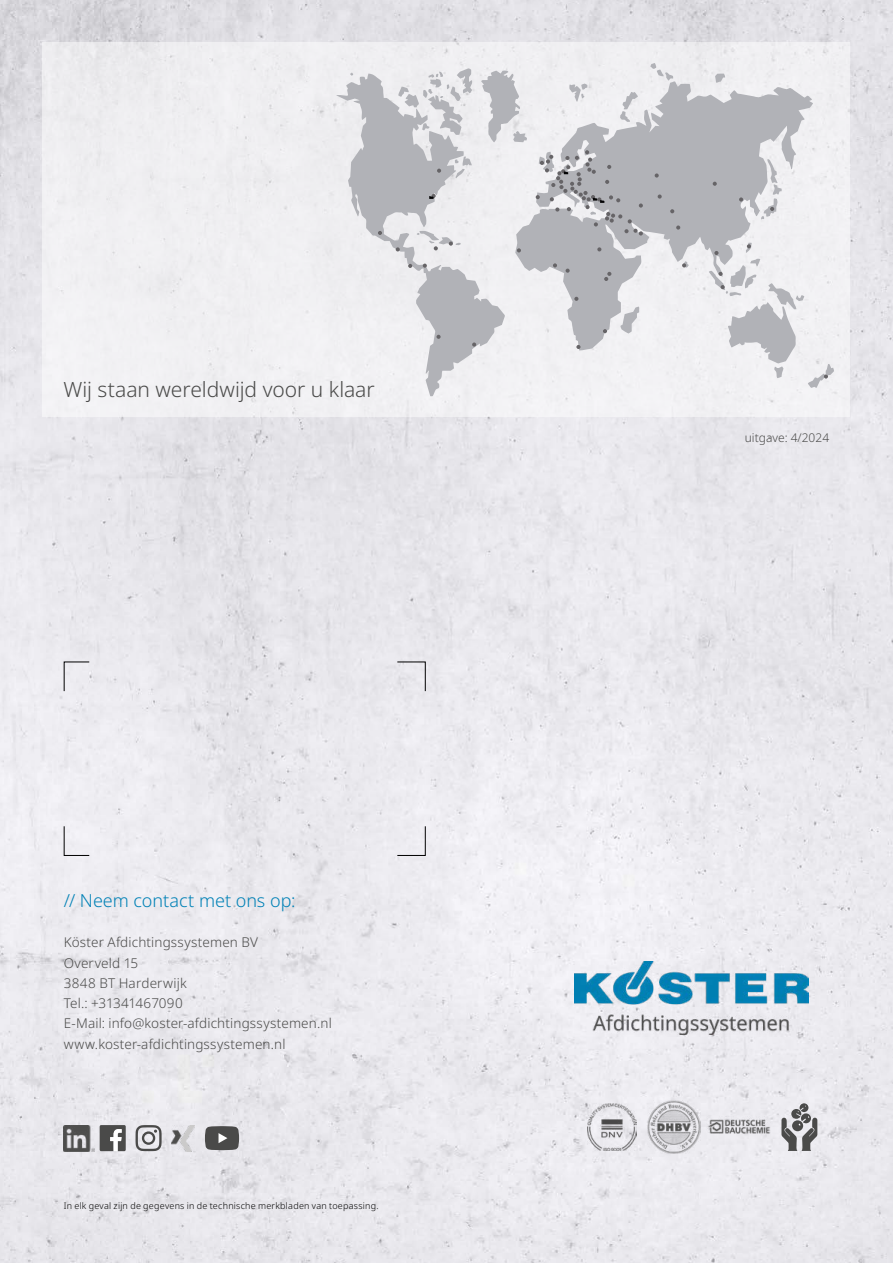
<style>
.page{position:relative;width:893px;height:1263px;background:#fff}
.page>*{position:absolute;margin:0;border:0;box-sizing:border-box;transform-origin:0 0}
.t1{font:300 21px "Noto Sans";letter-spacing:-.005em;color:#4a4a49}
.t2{font:300 18px "Noto Sans";color:#0081b6}
.t3{font:300 13.5px/20.2px "Noto Sans";letter-spacing:.01em;color:#4a4a49}
.t4{font:300 12px "Noto Sans";color:#4a4a49}
.t5{font:300 9px "Noto Sans";letter-spacing:.025em;color:#000}
</style>
<div class="page">
<img style="left:0;top:0;width:893px;height:1263px">
<div style="left:43px;top:43px;width:807px;height:374px;background:#f0f0f2"></div>
<img style="left:587px;top:1103px;width:49px;height:47px">
<img style="left:648px;top:1101px;width:53px;height:52px">
<img style="left:707px;top:1110px;width:64px;height:34px">
<svg style="left:781px;top:1103px;width:36px;height:48px"></svg>
<svg style="left:63px;top:661px;width:27px;height:31px"></svg>
<svg style="left:397px;top:825px;width:29px;height:31px"></svg>
<svg style="left:397px;top:661px;width:29px;height:31px"></svg>
<svg style="left:63px;top:825px;width:27px;height:31px"></svg>
<img style="left:64px;top:1125px;width:31px;height:26px">
<img style="left:172px;top:1125px;width:22px;height:26px">
<svg style="left:100px;top:1125px;width:26px;height:26px"></svg>
<svg style="left:136px;top:1125px;width:26px;height:26px"></svg>
<svg style="left:205px;top:1126px;width:34px;height:24px"></svg>
<svg style="left:650px;top:63px;width:23px;height:18px"></svg>
<svg style="left:336px;top:74px;width:169px;height:322px"></svg>
<svg style="left:481px;top:70px;width:34px;height:72px"></svg>
<svg style="left:715px;top:73px;width:10px;height:8px"></svg>
<svg style="left:515px;top:81px;width:298px;height:269px"></svg>
<svg style="left:569px;top:84px;width:18px;height:18px"></svg>
<svg style="left:398px;top:68px;width:74px;height:67px"></svg>
<svg style="left:455px;top:156px;width:17px;height:22px"></svg>
<svg style="left:739px;top:197px;width:4px;height:5px"></svg>
<svg style="left:761px;top:158px;width:21px;height:61px"></svg>
<svg style="left:553px;top:263px;width:4px;height:4px"></svg>
<svg style="left:676px;top:225px;width:4px;height:5px"></svg>
<svg style="left:517px;top:248px;width:4px;height:4px"></svg>
<svg style="left:682px;top:261px;width:7px;height:7px"></svg>
<svg style="left:658px;top:194px;width:4px;height:5px"></svg>
<svg style="left:423px;top:264px;width:4px;height:4px"></svg>
<svg style="left:713px;top:182px;width:4px;height:4px"></svg>
<svg style="left:670px;top:209px;width:4px;height:4px"></svg>
<svg style="left:437px;top:169px;width:4px;height:4px"></svg>
<svg style="left:574px;top:297px;width:4px;height:4px"></svg>
<svg style="left:472px;top:342px;width:4px;height:5px"></svg>
<svg style="left:378px;top:231px;width:4px;height:4px"></svg>
<svg style="left:417px;top:231px;width:44px;height:19px"></svg>
<svg style="left:576px;top:345px;width:4px;height:4px"></svg>
<svg style="left:597px;top:247px;width:4px;height:4px"></svg>
<svg style="left:396px;top:247px;width:4px;height:4px"></svg>
<svg style="left:408px;top:264px;width:4px;height:4px"></svg>
<svg style="left:603px;top:329px;width:4px;height:4px"></svg>
<svg style="left:604px;top:272px;width:7px;height:9px"></svg>
<svg style="left:655px;top:173px;width:4px;height:5px"></svg>
<svg style="left:429px;top:194px;width:7px;height:5px"></svg>
<svg style="left:436px;top:335px;width:5px;height:4px"></svg>
<svg style="left:566px;top:269px;width:4px;height:4px"></svg>
<svg style="left:709px;top:243px;width:125px;height:145px"></svg>
<svg style="left:536px;top:150px;width:107px;height:86px"></svg>
<img style="left:575px;top:962px;width:233px;height:73px">
<h1 class="t1" style="left:63px;top:374px;width:313px">Wij staan wereldwijd voor u klaar</h1>
<h2 class="t2" style="left:64px;top:888px;width:233px">// Neem contact met ons op:</h2>
<p class="t3" style="left:64px;top:933px;width:270px">Köster Afdichtingssystemen BV<br>Overveld 15<br>3848 BT Harderwijk<br>Tel.: +31341467090<br>E-Mail: info@koster-afdichtingssystemen.nl www.koster-afdichtingssystemen.nl</p>
<p class="t5" style="left:64px;top:1199px;width:316px">In elk geval zijn de gegevens in de technische merkbladen van toepassing.</p>
<p class="t4" style="left:745px;top:429px;width:86px">uitgave: 4/2024</p>
</div>
